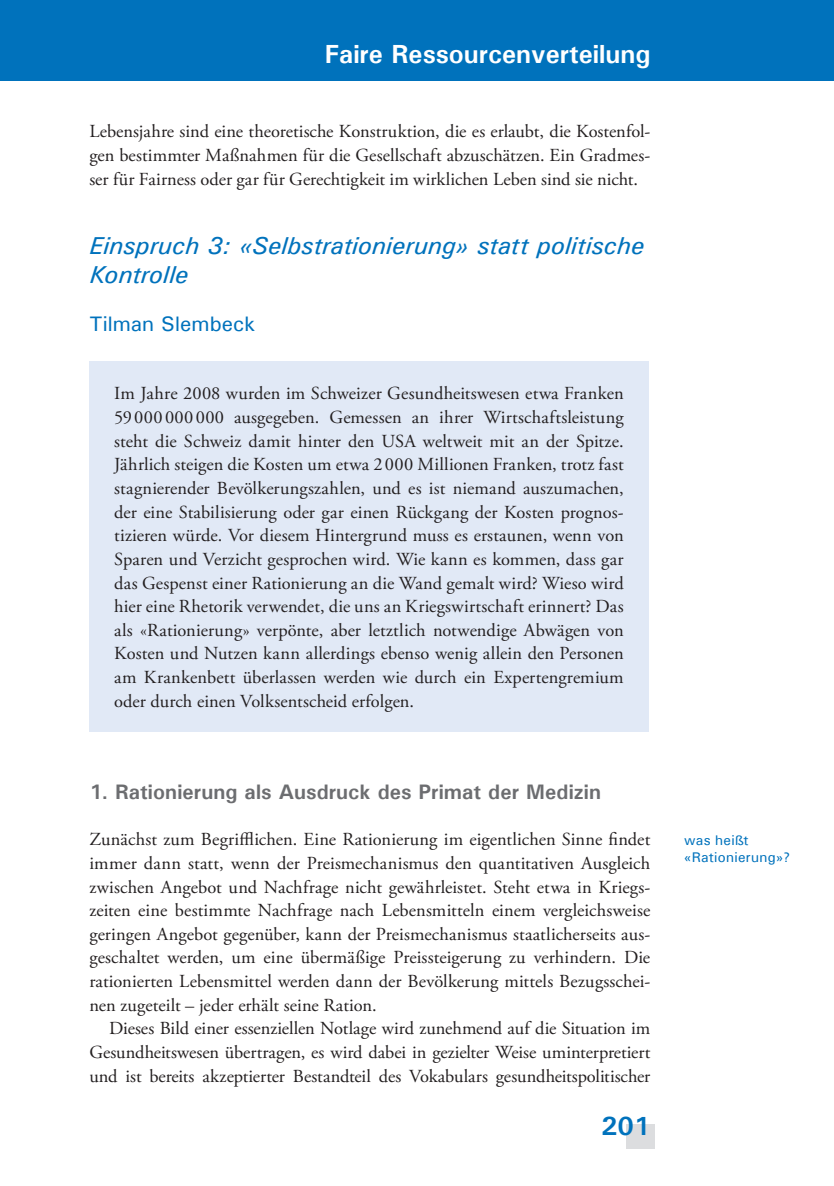
<style>
.page{position:relative;width:834px;height:1186px;background:#fff}
.page>*{position:absolute;margin:0;border:0;box-sizing:border-box;transform-origin:0 0}
.t1{font:700 26.25px "Univers";color:#fff}
.t2{font:700 26.25px "Univers";color:#0072bc}
.üb2{font:italic 500 24.5px/29.4px "Univers";color:#0072bc}
.üb3{font:700 21px "Univers";letter-spacing:.005em;color:#6c6d70}
.Autorennamen{font:500 21px "Univers";letter-spacing:.005em;color:#0072bc}
.Haupttext{font:18.38px/23.6px "Adobe Garamond Pro";color:#231f20;text-align:justify}
.haupttext_eingezogen{font:18.38px/23.6px "Adobe Garamond Pro";letter-spacing:-.005em;color:#231f20;text-align:justify}
.t3{font:500 14px/16.8px "Univers";letter-spacing:.02em;color:#0072bc}
</style>
<div class="page">
<div style="left:0;top:0;width:833px;height:81px;background:#0072bc"></div>
<div style="left:626px;top:1124px;width:29px;height:24px;background:#dcdddf"></div>
<div style="left:89px;top:361px;width:559px;height:370px;background:#e1e9f6"></div>
<p class="t1" style="left:325px;top:37px;width:327px">Faire Ressourcenverteilung</p>
<p class="haupttext_eingezogen" style="left:89px;top:120px;width:562px">Lebensjahre sind eine theoretische Konstruktion, die es erlaubt, die Kostenfol&shy;gen bestimmter Maßnahmen für die Gesellschaft abzuschätzen. Ein Gradmes&shy;ser für Fairness oder gar für Gerechtigkeit im wirklichen Leben sind sie nicht.</p>
<p class="üb2" style="left:89px;top:230px;width:556px">Einspruch 3: «Selbstrationierung» statt politische<br>Kontrolle</p>
<p class="Autorennamen" style="left:89px;top:310px;width:168px">Tilman Slembeck</p>
<p class="Haupttext" style="left:114px;top:382px;width:511px">Im Jahre 2008 wurden im Schweizer Gesundheitswesen etwa Franken 59 000000000 ausgegeben. Gemessen an ihrer Wirtschaftsleistung steht die Schweiz damit hinter den USA weltweit mit an der Spitze.<br>Jährlich steigen die Kosten um etwa 2 000 Millionen Franken, trotz fast stagnierender Bevölkerungszahlen, und es ist niemand auszumachen, der eine Stabilisierung oder gar einen Rückgang der Kosten prognos&shy;tizieren würde. Vor diesem Hintergrund muss es erstaunen, wenn von Sparen und Verzicht gesprochen wird. Wie kann es kommen, dass gar das Gespenst einer Rationierung an die Wand gemalt wird? Wieso wird hier eine Rhetorik verwendet, die uns an Kriegswirtschaft erinnert? Das als «Rationierung» verpönte, aber letztlich notwendige Abwägen von Kosten und Nutzen kann allerdings ebenso wenig allein den Personen am Krankenbett überlassen werden wie durch ein Expertengremium oder durch einen Volksentscheid erfolgen.</p>
<p class="üb3" style="left:89px;top:778px;width:513px">1. Rationierung als Ausdruck des Primat der Medizin</p>
<p class="Haupttext" style="left:89px;top:828px;width:562px">Zunächst zum Begrifflichen. Eine Rationierung im eigentlichen Sinne findet immer dann statt, wenn der Preismechanismus den quantitativen Ausgleich zwischen Angebot und Nachfrage nicht gewährleistet. Steht etwa in Kriegs&shy;zeiten eine bestimmte Nachfrage nach Lebensmitteln einem vergleichsweise geringen Angebot gegenüber, kann der Preismechanismus staatlicherseits aus&shy;geschaltet werden, um eine übermäßige Preissteigerung zu verhindern. Die rationierten Lebensmittel werden dann der Bevölkerung mittels Bezugsschei&shy;nen zugeteilt – jeder erhält seine Ration.</p>
<p class="haupttext_eingezogen" style="left:89px;top:1017px;width:562px;text-indent:20px">Dieses Bild einer essenziellen Notlage wird zunehmend auf die Situation im Gesundheitswesen übertragen, es wird dabei in gezielter Weise uminterpretiert und ist bereits akzeptierter Bestandteil des Vokabulars gesundheitspolitischer</p>
<h1 class="t2" style="left:600px;top:1108px;width:51px">201</h1>
<p class="t3" style="left:683px;top:831px;width:108px">was heißt «Rationierung»?</p>
</div>
